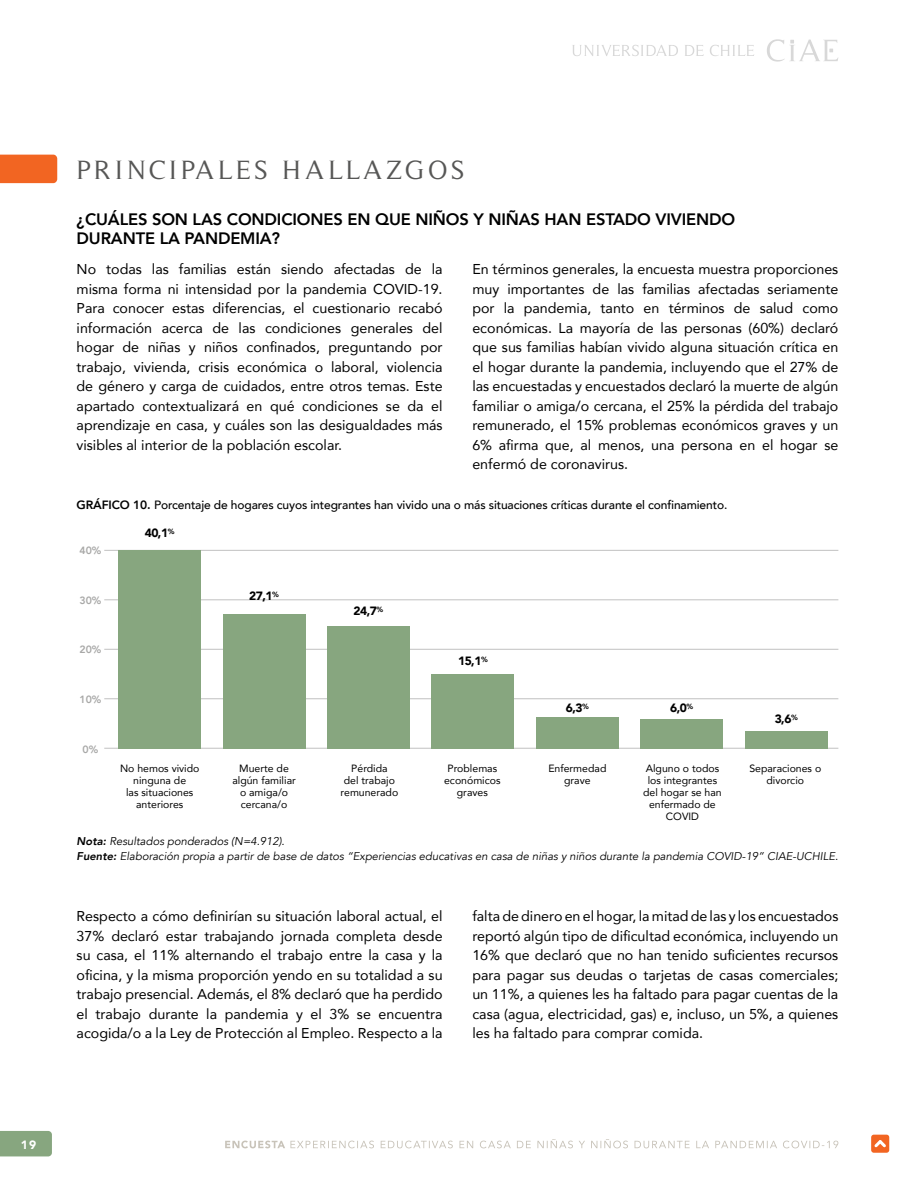
<style>
.page{position:relative;width:915px;height:1191px;background:#fff}
.page>*{position:absolute;margin:0;border:0;box-sizing:border-box;transform-origin:0 0}
.t1{font:27px "Timeless";letter-spacing:.11em;color:#575756}
.t2{font:800 16.5px/19.5px "Avenir";letter-spacing:-.01em;color:#000}
.t3{font:14.25px/19.5px "Avenir";color:#000;text-align:justify}
.t4{font:500 12px "Avenir";letter-spacing:-.01em;color:#000}
.t5{font:900 12px "Avenir";letter-spacing:-.04em;color:#000}
.t6{font:900 12px "Avenir";color:#fff}
.t7{font:italic 11.25px/15px "Avenir";color:#000}
.t8{font:10.5px/12px "Avenir";color:#000;text-align:center}
.t9{font:800 10.5px "Avenir";color:#a8a8a7}
.s1{font-weight:800}
</style>
<div class="page">
<svg style="left:0;top:1131px;width:52px;height:25px"></svg>
<svg style="left:767px;top:39px;width:71px;height:23px"></svg>
<svg style="left:225px;top:1139px;width:613px;height:9px"></svg>
<svg style="left:572px;top:45px;width:105px;height:11px"></svg>
<svg style="left:685px;top:45px;width:18px;height:11px"></svg>
<svg style="left:710px;top:45px;width:44px;height:11px"></svg>
<div style="left:0;top:155px;width:57px;height:28px;background:#f26522"></div>
<hr style="left:104px;top:748px;width:734px;height:1px;background:#c1c1c1">
<hr style="left:104px;top:698px;width:734px;height:1px;background:#c1c1c1">
<hr style="left:104px;top:649px;width:734px;height:1px;background:#c1c1c1">
<hr style="left:104px;top:599px;width:734px;height:1px;background:#c1c1c1">
<hr style="left:104px;top:550px;width:734px;height:1px;background:#c1c1c1">
<div style="left:118px;top:550px;width:83px;height:198px;background:#87a67f"></div>
<div style="left:222px;top:614px;width:83px;height:134px;background:#87a67f"></div>
<div style="left:327px;top:626px;width:83px;height:122px;background:#87a67f"></div>
<div style="left:431px;top:673px;width:83px;height:75px;background:#87a67f"></div>
<div style="left:535px;top:717px;width:83px;height:31px;background:#87a67f"></div>
<div style="left:640px;top:718px;width:83px;height:30px;background:#87a67f"></div>
<div style="left:744px;top:730px;width:83px;height:18px;background:#87a67f"></div>
<div style="left:870px;top:1134px;width:18px;height:18px;background:#f26522;border-radius:3px"></div>
<svg style="left:871px;top:1137px;width:15px;height:13px"></svg>
<p class="t6" style="left:21px;top:1134px;width:17px">19</p>
<h1 class="t1" style="left:77px;top:155px;width:389px">PRINCIPALES HALLAZGOS</h1>
<p class="t2" style="left:77px;top:209px;width:659px">¿CUÁLES SON LAS CONDICIONES EN QUE NIÑOS Y NIÑAS HAN ESTADO VIVIENDO<br>DURANTE LA PANDEMIA?</p>
<p class="t3" style="left:77px;top:259px;width:367px">No todas las familias están siendo afectadas de la misma forma ni intensidad por la pandemia COVID-19.<br>Para conocer estas diferencias, el cuestionario recabó información acerca de las condiciones generales del hogar de niñas y niños confinados, preguntando por trabajo, vivienda, crisis económica o laboral, violencia de género y carga de cuidados, entre otros temas. Este apartado contextualizará en qué condiciones se da el aprendizaje en casa, y cuáles son las desigualdades más visibles al interior de la población escolar.</p>
<p class="t3" style="left:472px;top:259px;width:367px">En términos generales, la encuesta muestra proporciones muy importantes de las familias afectadas seriamente por la pandemia, tanto en términos de salud como económicas. La mayoría de las personas (60%) declaró que sus familias habían vivido alguna situación crítica en el hogar durante la pandemia, incluyendo que el 27% de las encuestadas y encuestados declaró la muerte de algún familiar o amiga/o cercana, el 25% la pérdida del trabajo remunerado, el 15% problemas económicos graves y un 6% afirma que, al menos, una persona en el hogar se enfermó de coronavirus.</p>
<p class="t4" style="left:77px;top:494px;width:652px"><span class="s1">GRÁFICO 10.</span> Porcentaje de hogares cuyos integrantes han vivido una o más situaciones críticas durante el confinamiento.</p>
<p class="t9" style="left:79px;top:542px;width:23px">40%</p>
<p class="t9" style="left:79px;top:592px;width:23px">30%</p>
<p class="t9" style="left:79px;top:641px;width:23px">20%</p>
<p class="t9" style="left:79px;top:691px;width:23px">10%</p>
<p class="t9" style="left:82px;top:740px;width:17px">0%</p>
<p class="t5" style="left:145px;top:523px;width:31px">40,1<sup>%</sup></p>
<p class="t5" style="left:249px;top:586px;width:31px">27,1<sup>%</sup></p>
<p class="t5" style="left:353px;top:601px;width:31px">24,7<sup>%</sup></p>
<p class="t5" style="left:458px;top:651px;width:31px">15,1<sup>%</sup></p>
<p class="t5" style="left:565px;top:697px;width:25px">6,3<sup>%</sup></p>
<p class="t5" style="left:670px;top:697px;width:25px">6,0<sup>%</sup></p>
<p class="t5" style="left:774px;top:709px;width:25px">3,6<sup>%</sup></p>
<p class="t8" style="left:120px;top:761px;width:81px">No hemos vivido ninguna de<br>las situaciones anteriores</p>
<p class="t8" style="left:232px;top:761px;width:65px">Muerte de algún familiar o amiga/o cercana/o</p>
<p class="t8" style="left:340px;top:761px;width:59px">Pérdida<br>del trabajo remunerado</p>
<p class="t8" style="left:444px;top:761px;width:58px">Problemas económicos graves</p>
<p class="t8" style="left:548px;top:761px;width:59px">Enfermedad grave</p>
<p class="t8" style="left:643px;top:761px;width:80px">Alguno o todos los integrantes del hogar se han enfermado de<br>COVID</p>
<p class="t8" style="left:749px;top:761px;width:73px">Separaciones o divorcio</p>
<p class="t7" style="left:77px;top:833px;width:763px"><span class="s1">Nota:</span> Resultados ponderados (N=4.912).<br><span class="s1">Fuente:</span> Elaboración propia a partir de base de datos “Experiencias educativas en casa de niñas y niños durante la pandemia COVID-19” CIAE-UCHILE.</p>
<p class="t3" style="left:77px;top:906px;width:367px">Respecto a cómo definirían su situación laboral actual, el 37% declaró estar trabajando jornada completa desde su casa, el 11% alternando el trabajo entre la casa y la oficina, y la misma proporción yendo en su totalidad a su trabajo presencial. Además, el 8% declaró que ha perdido el trabajo durante la pandemia y el 3% se encuentra acogida/o a la Ley de Protección al Empleo. Respecto a la</p>
<p class="t3" style="left:472px;top:906px;width:367px">falta de dinero en el hogar, la mitad de las y los encuestados reportó algún tipo de dificultad económica, incluyendo un 16% que declaró que no han tenido suficientes recursos para pagar sus deudas o tarjetas de casas comerciales; un 11%, a quienes les ha faltado para pagar cuentas de la casa (agua, electricidad, gas) e, incluso, un 5%, a quienes les ha faltado para comprar comida.</p>
</div>
